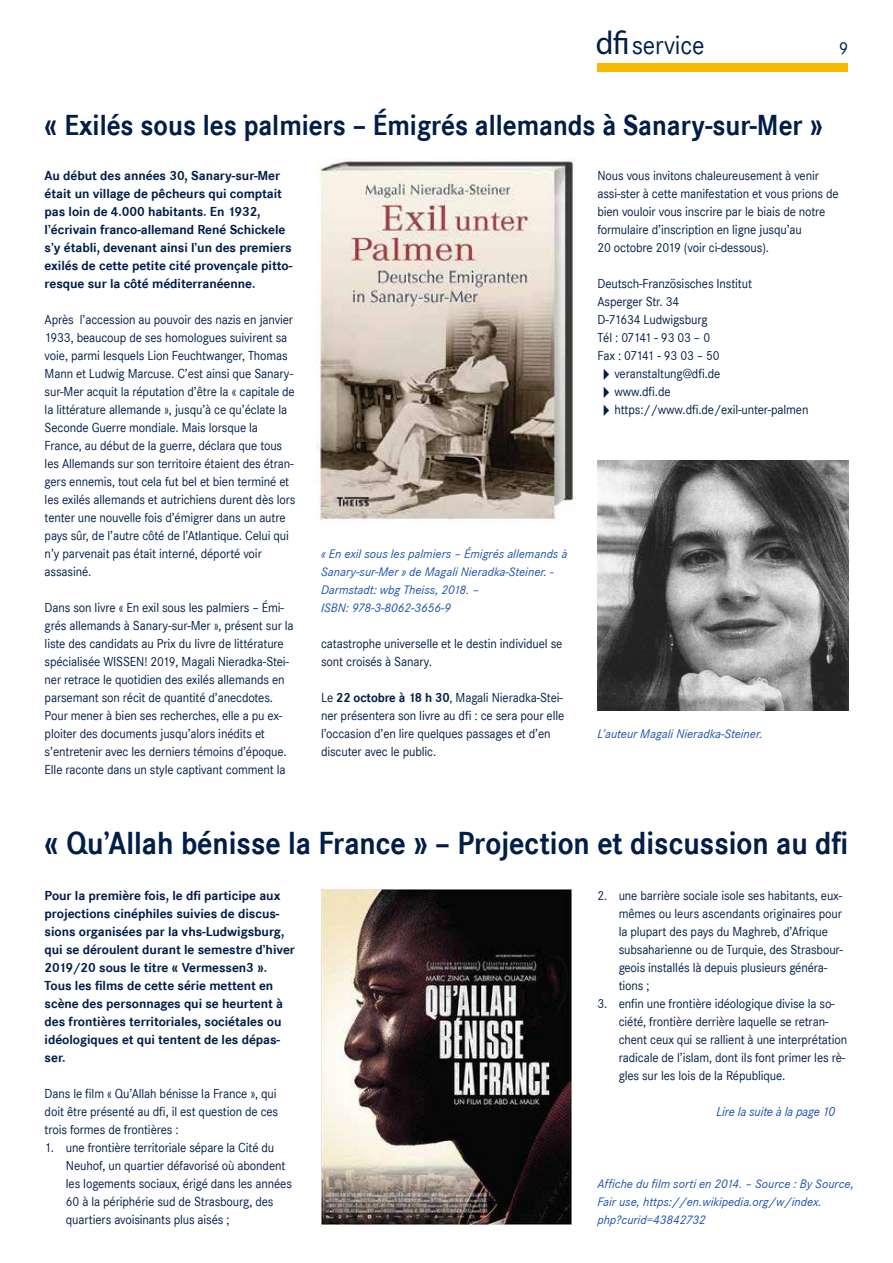
<style>
.page{position:relative;width:893px;height:1263px;background:#fff}
.page>*{position:absolute;margin:0;border:0;box-sizing:border-box;transform-origin:0 0}
.t1{font:700 33px "Corporate S";color:#001e48;scale:.9 1}
.t2{font:700 30px "Corporate S";color:#001e48;scale:.9 1}
.t3{font:27px "Corporate S";letter-spacing:-.01em;color:#001e48;scale:.95 1}
.t4{font:18px "Corporate S";color:#001e48}
.t5{font:13.5px/18px "Corporate S";letter-spacing:-.01em;color:#001e48;scale:.95 1}
.t6{font:700 13.5px/18px "Corporate S";letter-spacing:-.005em;color:#001e48}
.t7{font:italic 13.5px "Corporate S";letter-spacing:-.01em;color:#194fae;scale:.95 1}
.t8{font:italic 12.75px/18px "Corporate S";color:#194fae}
.s1{font-family:"Myriad Pro";font-size:33px}
.s2{font-weight:700}
</style>
<div class="page">
<div style="left:597px;top:63px;width:251px;height:9px;background:#f9b900"></div>
<img style="left:317px;top:159px;width:259px;height:363px">
<img style="left:597px;top:460px;width:251px;height:250px">
<img style="left:321px;top:890px;width:251px;height:334px">
<h3 class="t3" style="left:596px;top:30px;width:116px"><span class="s1">dfi</span>service</h3>
<h3 class="t4" style="left:839px;top:38px;width:11px">9</h3>
<h2 class="t2" style="left:45px;top:108px;width:866px">« Exilés sous les palmiers – Émigrés allemands à Sanary-sur-Mer »</h2>
<p class="t6" style="left:45px;top:167px;width:249px">Au début des années 30, Sanary-sur-Mer était un village de pêcheurs qui comptait pas loin de 4.000 habitants. En 1932, l’écrivain franco-allemand René Schickele s’y établi, devenant ainsi l’un des premiers exilés de cette petite cité provençale pitto&shy;resque sur la côté méditerranéenne.</p>
<p class="t5" style="left:45px;top:311px;width:266px">Après l’accession au pouvoir des nazis en janvier 1933, beaucoup de ses homologues suivirent sa voie, parmi lesquels Lion Feuchtwanger, Thomas Mann et Ludwig Marcuse. C’est ainsi que Sanary&shy;sur-Mer acquit la réputation d’être la « capitale de la littérature allemande », jusqu’à ce qu’éclate la Seconde Guerre mondiale. Mais lorsque la France, au début de la guerre, déclara que tous les Allemands sur son territoire étaient des étran&shy;gers ennemis, tout cela fut bel et bien terminé et les exilés allemands et autrichiens durent dès lors tenter une nouvelle fois d’émigrer dans un autre pays sûr, de l’autre côté de l’Atlantique. Celui qui n’y parvenait pas était interné, déporté voir assasiné.</p>
<p class="t5" style="left:45px;top:599px;width:264px">Dans son livre « En exil sous les palmiers – Émi&shy;grés allemands à Sanary-sur-Mer », présent sur la liste des candidats au Prix du livre de littérature spécialisée WISSEN! 2019, Magali Nieradka-Stei&shy;ner retrace le quotidien des exilés allemands en parsemant son récit de quantité d’anecdotes.<br>Pour mener à bien ses recherches, elle a pu ex&shy;ploiter des documents jusqu’alors inédits et s’entretenir avec les derniers témoins d’époque.<br>Elle raconte dans un style captivant comment la</p>
<p class="t5" style="left:597px;top:167px;width:255px">Nous vous invitons chaleureusement à venir assi-ster à cette manifestation et vous prions de bien vouloir vous inscrire par le biais de notre formulaire d’inscription en ligne jusqu’au<br>20 octobre 2019 (voir ci-dessous).</p>
<p class="t5" style="left:597px;top:275px;width:164px">Deutsch-Französisches Institut<br>Asperger Str. 34<br>D-71634 Ludwigsburg<br>Tél : 07141 - 93 03 – 0<br>Fax : 07141 - 93 03 – 50</p>
<p class="t5" style="left:597px;top:365px;width:131px">✔veranstaltung@dfi.de</p>
<p class="t5" style="left:597px;top:383px;width:79px">✔www.dfi.de</p>
<p class="t5" style="left:597px;top:401px;width:224px">✔https://www.dfi.de/exil-unter-palmen</p>
<p class="t8" style="left:321px;top:545px;width:248px">« En exil sous les palmiers – Émigrés allemands à Sanary-sur-Mer » de Magali Nieradka-Steiner. - Darmstadt: wbg Theiss, 2018. –<br>ISBN: 978-3-8062-3656-9</p>
<p class="t5" style="left:321px;top:635px;width:256px">catastrophe universelle et le destin individuel se sont croisés à Sanary.</p>
<p class="t5" style="left:321px;top:689px;width:258px">Le <span class="s2">22 octobre à 18 h 30</span>, Magali Nieradka-Stei&shy;ner présentera son livre au dfi : ce sera pour elle l’occasion d’en lire quelques passages et d’en discuter avec le public.</p>
<p class="t8" style="left:597px;top:725px;width:167px">L’auteur Magali Nieradka-Steiner.</p>
<h1 class="t1" style="left:45px;top:824px;width:894px">« Qu’Allah bénisse la France » – Projection et discussion au dfi</h1>
<p class="t6" style="left:45px;top:887px;width:252px">Pour la première fois, le dfi participe aux projections cinéphiles suivies de discus&shy;sions organisées par la vhs-Ludwigsburg, qui se déroulent durant le semestre d’hiver 2019/20 sous le titre « Vermessen3 ».<br>Tous les films de cette série mettent en scène des personnages qui se heurtent à des frontières territoriales, sociétales ou idéologiques et qui tentent de les dépas&shy;ser.</p>
<p class="t5" style="left:45px;top:1085px;width:247px">Dans le film « Qu’Allah bénisse la France », qui doit être présenté au dfi, il est question de ces trois formes de frontières :</p>
<p class="t5" style="left:66px;top:1139px;width:239px;text-indent:-21px">1. une frontière territoriale sépare la Cité du Neuhof, un quartier défavorisé où abondent les logements sociaux, érigé dans les années 60 à la périphérie sud de Strasbourg, des quartiers avoisinants plus aisés ;</p>
<p class="t5" style="left:619px;top:887px;width:238px;text-indent:-21px">2. une barrière sociale isole ses habitants, eux&shy;mêmes ou leurs ascendants originaires pour la plupart des pays du Maghreb, d’Afrique subsaharienne ou de Turquie, des Strasbour&shy;geois installés là depuis plusieurs généra&shy;tions ;</p>
<p class="t5" style="left:619px;top:995px;width:242px;text-indent:-21px">3. enfin une frontière idéologique divise la so&shy;ciété, frontière derrière laquelle se retran&shy;chent ceux qui se rallient à une interprétation radicale de l’islam, dont ils font primer les rè&shy;gles sur les lois de la République.</p>
<p class="t7" style="left:716px;top:1104px;width:127px">Lire la suite à la page 10</p>
<p class="t8" style="left:597px;top:1175px;width:258px">Affiche du film sorti en 2014. – Source : By Source,<br>Fair use, https://en.wikipedia.org/w/index. php?curid=43842732</p>
</div>
